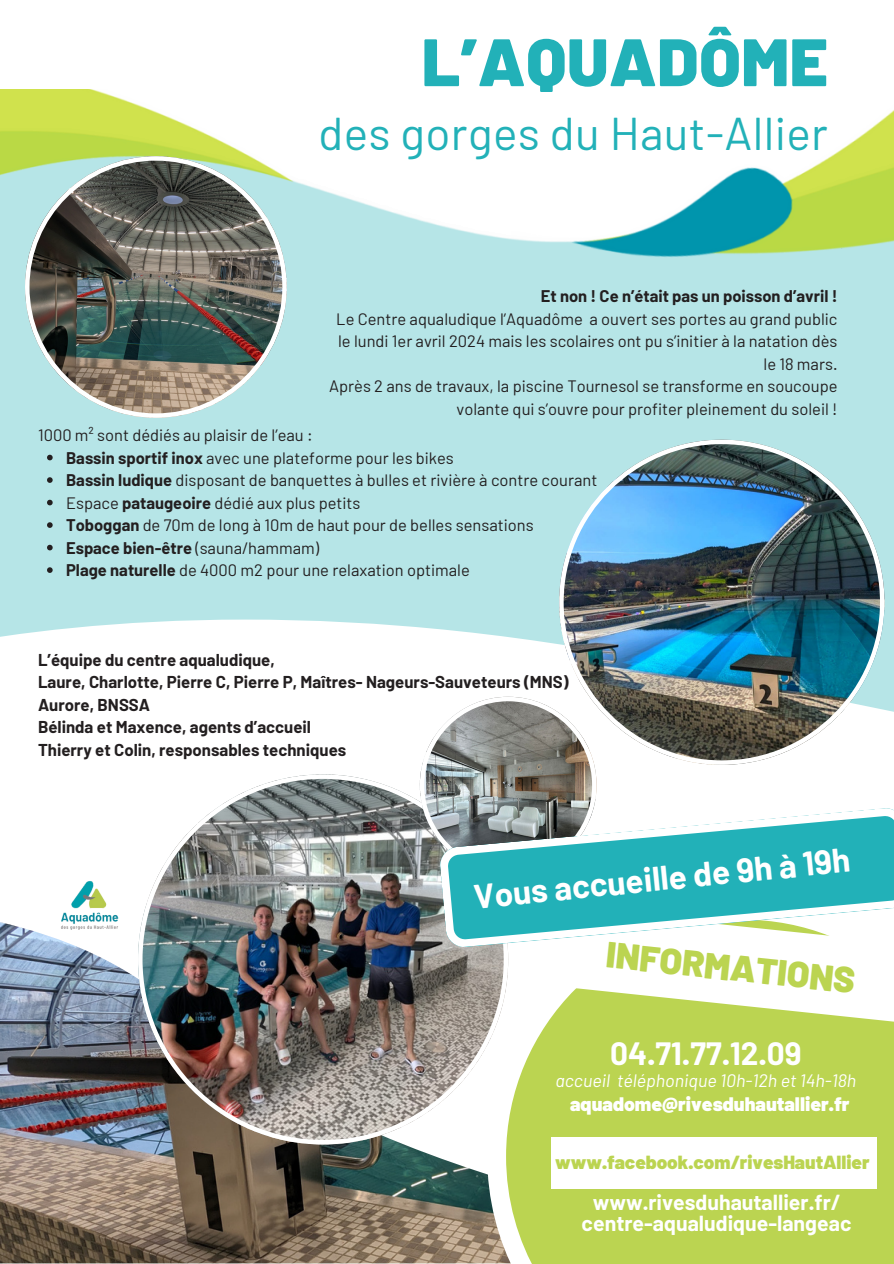
<style>
.page{position:relative;width:894px;height:1264px;background:#fff}
.page>*{position:absolute;margin:0;border:0;box-sizing:border-box;transform-origin:0 0}
.t1{font:900 66.9px "Barlow";letter-spacing:.01em;color:#22b1b8}
.t2{font:45.9px "Barlow";letter-spacing:.01em;color:#22b1b8}
.t3{font:900 36.3px "Barlow";color:#bbd451}
.t4{font:700 33.3px "Barlow";color:#fff}
.t5{font:700 31.5px "Barlow";color:#fff}
.t6{font:700 21.3px/20.2px "Barlow";color:#fff;text-align:center}
.t7{font:900 19.5px "Barlow";color:#fff}
.t8{font:900 18.9px "Barlow";color:#bbd451}
.t9{font:italic 18px "Barlow";color:#fff}
.t10{font:700 16.8px "Barlow";color:#231f20}
.t11{font:16.5px/22.5px "Barlow";color:#231f20;text-align:right}
.t12{font:700 16.5px "Barlow";color:#231f20}
.s1{font-weight:700}
.s2{font-weight:400}
</style>
<div class="page">
<div style="left:0;top:0;width:893px;height:1007px;background:#b6e5e7"></div>
<div style="left:0;top:619px;width:893px;height:644px;background:#fff"></div>
<img style="left:0;top:922px;width:487px;height:341px">
<div style="left:487px;top:1022px;width:406px;height:241px;background:#bbd451"></div>
<svg style="left:508px;top:954px;width:385px;height:68px"></svg>
<div style="left:550px;top:1137px;width:326px;height:51px;background:#fff"></div>
<img style="left:138px;top:774px;width:370px;height:370px">
<svg style="left:419px;top:696px;width:177px;height:177px"></svg>
<svg style="left:439px;top:807px;width:454px;height:141px"></svg>
<svg style="left:47px;top:455px;width:6px;height:5px"></svg>
<svg style="left:47px;top:477px;width:6px;height:6px"></svg>
<svg style="left:47px;top:500px;width:6px;height:5px"></svg>
<svg style="left:47px;top:522px;width:6px;height:6px"></svg>
<svg style="left:47px;top:545px;width:6px;height:5px"></svg>
<svg style="left:47px;top:567px;width:6px;height:6px"></svg>
<div style="left:0;top:0;width:893px;height:126px;background:#fff"></div>
<img style="left:0;top:89px;width:893px;height:168px">
<img style="left:25px;top:156px;width:262px;height:262px">
<img style="left:559px;top:439px;width:325px;height:326px">
<img style="left:51px;top:881px;width:76px;height:52px">
<p class="t1" style="left:421px;top:19px;width:407px">L’AQUADÔME</p>
<p class="t2" style="left:318px;top:104px;width:511px">des gorges du Haut-Allier</p>
<h4 class="t12" style="left:540px;top:286px;width:298px">Et non ! Ce n’était pas un poisson d’avril !</h4>
<p class="t11" style="left:336px;top:307px;width:502px">Le Centre aqualudique l’Aquadôme a ouvert ses portes au grand public le lundi 1er avril 2024 mais les scolaires ont pu s’initier à la natation dès le 18 mars.</p>
<h5 class="t11" style="left:329px;top:374px;width:509px">Après 2 ans de travaux, la piscine Tournesol se transforme en soucoupe volante qui s’ouvre pour profiter pleinement du soleil !</h5>
<p class="t11" style="left:38px;top:423px;width:276px">1000 m² sont dédiés au plaisir de l’eau :</p>
<p class="t11" style="left:66px;top:446px;width:389px"><span class="s1">Bassin sportif inox</span> avec une plateforme pour les bikes</p>
<p class="t11" style="left:66px;top:468px;width:532px"><span class="s1">Bassin ludique</span> disposant de banquettes à bulles et rivière à contre courant</p>
<p class="t11" style="left:66px;top:491px;width:296px">Espace <span class="s1">pataugeoire</span> dédié aux plus petits</p>
<p class="t11" style="left:66px;top:513px;width:469px"><span class="s1">Toboggan</span> de 70m de long à 10m de haut pour de belles sensations</p>
<p class="t12" style="left:66px;top:537px;width:254px">Espace bien-être <span class="s2">(sauna/hammam)</span></p>
<p class="t11" style="left:66px;top:558px;width:405px"><span class="s1">Plage naturelle</span> de 4000 m2 pour une relaxation optimale</p>
<p class="t10" style="left:38px;top:649px;width:238px">L’équipe du centre aqualudique,</p>
<p class="t10" style="left:38px;top:671px;width:532px">Laure, Charlotte, Pierre C, Pierre P, Maîtres- Nageurs-Sauveteurs (MNS)</p>
<p class="t10" style="left:38px;top:694px;width:114px">Aurore, BNSSA</p>
<p class="t10" style="left:38px;top:716px;width:274px">Bélinda et Maxence, agents d’accueil</p>
<p class="t10" style="left:38px;top:739px;width:310px">Thierry et Colin, responsables techniques</p>
<h6 class="t4" style="left:471px;top:876px;width:379px;rotate:-6deg">Vous accueille de 9h à 19h</h6>
<p class="t3" style="left:609px;top:931px;width:251px;rotate:6deg">INFORMATIONS</p>
<p class="t5" style="left:610px;top:1033px;width:193px">04.71.77.12.09</p>
<p class="t9" style="left:555px;top:1069px;width:302px">accueil téléphonique 10h-12h et 14h-18h</p>
<p class="t7" style="left:570px;top:1091px;width:281px">aquadome@rivesduhautallier.fr</p>
<p class="t8" style="left:555px;top:1150px;width:316px">www.facebook.com/rivesHautAllier</p>
<p class="t6" style="left:581px;top:1191px;width:271px">www.rivesduhautallier.fr/ centre-aqualudique-langeac</p>
</div>
